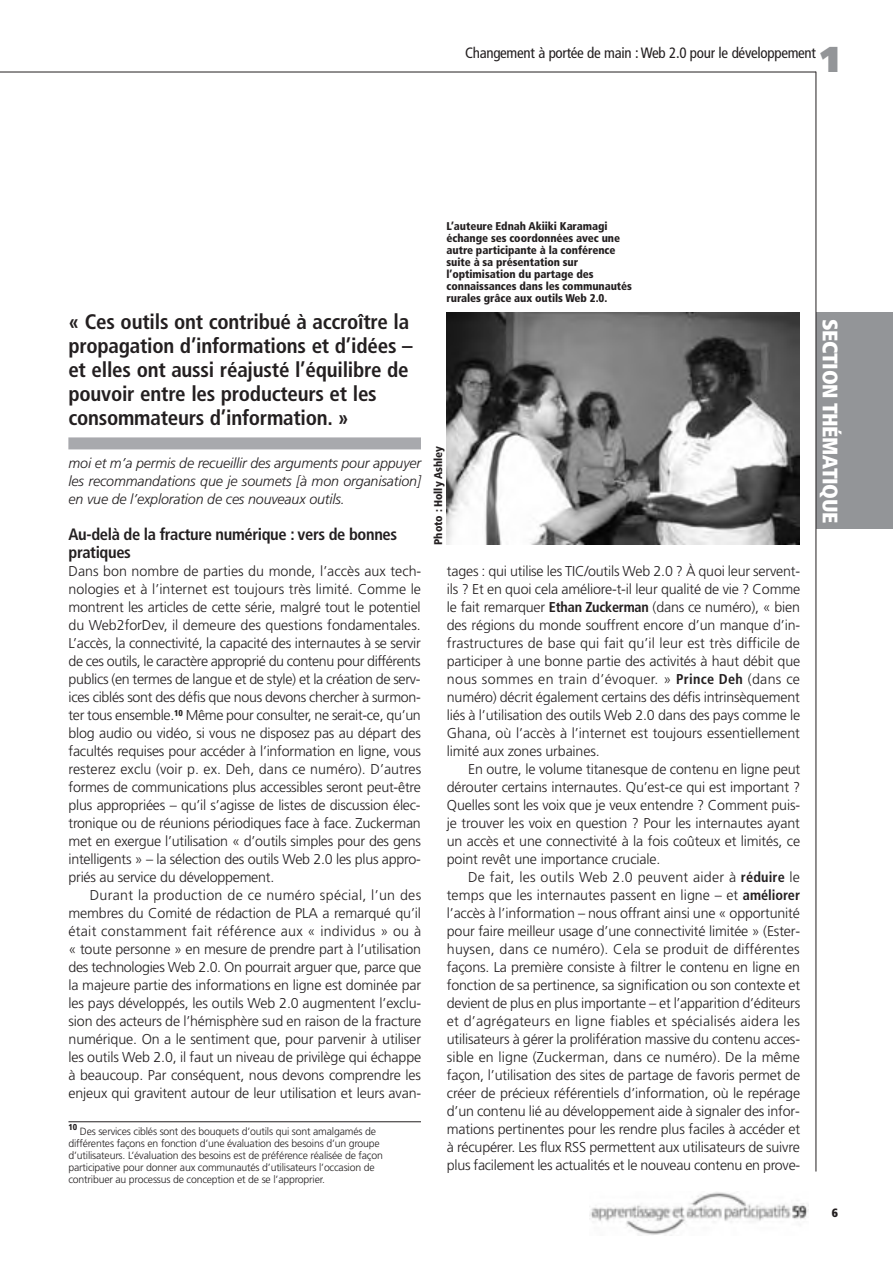
<style>
.page{position:relative;width:893px;height:1263px;background:#fff}
.page>*{position:absolute;margin:0;border:0;box-sizing:border-box;transform-origin:0 0}
.t1{font:900 36px "Frutiger";color:#939598}
.t2{font:700 condensed 21px/24px "Frutiger";letter-spacing:-.01em;color:#231f20}
.t3{font:900 condensed 21px "Frutiger";letter-spacing:-.02em;color:#fff}
.t4{font:700 condensed 16.5px/18px "Frutiger";letter-spacing:-.02em;color:#231f20}
.t5{font:condensed 15px "Frutiger";letter-spacing:-.02em;color:#231f20}
.t6{font:300 14.25px/18px "Frutiger";letter-spacing:-.01em;color:#231f20;text-align:justify}
.t7{font:italic 300 14.25px/18px "Frutiger";letter-spacing:-.01em;color:#231f20;text-align:justify}
.t8{font:900 condensed 12px "Frutiger";color:#231f20}
.t9{font:900 condensed 11.25px/12px "Frutiger";letter-spacing:-.005em;color:#231f20}
.t10{font:300 10.5px/12px "Frutiger";letter-spacing:-.015em;color:#231f20}
.s1{font-weight:700;font-stretch:condensed}
</style>
<div class="page">
<div style="left:816px;top:313px;width:77px;height:216px;background:#939598"></div>
<hr style="left:0;top:72px;width:816px;height:1px;background:#231f20">
<hr style="left:816px;top:72px;width:1px;height:1099px;background:#231f20">
<img style="left:589px;top:1192px;width:219px;height:43px">
<div style="left:68px;top:437px;width:353px;height:12px;background:#a8a9ad"></div>
<hr style="left:68px;top:1121px;width:353px;height:1px;background:#231f20">
<img style="left:446px;top:313px;width:353px;height:231px">
<p class="t5" style="left:465px;top:47px;width:352px">Changement à portée de main : Web 2.0 pour le développement</p>
<h1 class="t1" style="left:821px;top:45px;width:20px">1</h1>
<h2 class="t2" style="left:68px;top:311px;width:346px">« Ces outils ont contribué à accroître la propagation d’informations et d’idées – et elles ont aussi réajusté l’équilibre de pouvoir entre les producteurs et les consommateurs d’information. »</h2>
<p class="t7" style="left:69px;top:455px;width:354px">moi et m’a permis de recueillir des arguments pour appuyer les recommandations que je soumets [à mon organisation] en vue de l’exploration de ces nouveaux outils.</p>
<p class="t4" style="left:69px;top:527px;width:330px">Au-delà de la fracture numérique : vers de bonnes pratiques</p>
<p class="t6" style="left:69px;top:563px;width:354px">Dans bon nombre de parties du monde, l’accès aux tech&shy;nologies et à l’internet est toujours très limité. Comme le montrent les articles de cette série, malgré tout le potentiel du Web2forDev, il demeure des questions fondamentales.<br>L’accès, la connectivité, la capacité des internautes à se servir de ces outils, le caractère approprié du contenu pour différents publics (en termes de langue et de style) et la création de serv&shy;ices ciblés sont des défis que nous devons chercher à surmon&shy;ter tous ensemble.<sup>10</sup> Même pour consulter, ne serait-ce, qu’un blog audio ou vidéo, si vous ne disposez pas au départ des facultés requises pour accéder à l’information en ligne, vous resterez exclu (voir p. ex. Deh, dans ce numéro). D’autres formes de communications plus accessibles seront peut-être plus appropriées – qu’il s’agisse de listes de discussion élec&shy;tronique ou de réunions périodiques face à face. Zuckerman met en exergue l’utilisation « d’outils simples pour des gens intelligents » – la sélection des outils Web 2.0 les plus appro&shy;priés au service du développement.</p>
<p class="t6" style="left:69px;top:887px;width:354px;text-indent:21px">Durant la production de ce numéro spécial, l’un des membres du Comité de rédaction de PLA a remarqué qu’il était constamment fait référence aux « individus » ou à « toute personne » en mesure de prendre part à l’utilisation des technologies Web 2.0. On pourrait arguer que, parce que la majeure partie des informations en ligne est dominée par les pays développés, les outils Web 2.0 augmentent l’exclu&shy;sion des acteurs de l’hémisphère sud en raison de la fracture numérique. On a le sentiment que, pour parvenir à utiliser les outils Web 2.0, il faut un niveau de privilège qui échappe à beaucoup. Par conséquent, nous devons comprendre les enjeux qui gravitent autour de leur utilisation et leurs avan-</p>
<p class="t10" style="left:68px;top:1126px;width:316px"><sup>10</sup> Des services ciblés sont des bouquets d’outils qui sont amalgamés de différentes façons en fonction d’une évaluation des besoins d’un groupe d’utilisateurs. L’évaluation des besoins est de préférence réalisée de façon participative pour donner aux communautés d’utilisateurs l’occasion de contribuer au processus de conception et de se l’approprier.</p>
<p class="t9" style="left:446px;top:221px;width:187px">L’auteure Ednah Akiiki Karamagi échange ses coordonnées avec une autre participante à la conférence suite à sa présentation sur l’optimisation du partage des connaissances dans les communautés rurales grâce aux outils Web 2.0.</p>
<p class="t9" style="left:433px;top:545px;width:100px;rotate:-90deg">Photo : Holly Ashley</p>
<p class="t6" style="left:447px;top:563px;width:355px">tages : qui utilise les TIC/outils Web 2.0 ? À quoi leur servent&shy;ils ? Et en quoi cela améliore-t-il leur qualité de vie ? Comme le fait remarquer <span class="s1">Ethan Zuckerman</span> (dans ce numéro), « bien des régions du monde souffrent encore d’un manque d’in&shy;frastructures de base qui fait qu’il leur est très difficile de participer à une bonne partie des activités à haut débit que nous sommes en train d’évoquer. » <span class="s1">Prince Deh</span> (dans ce numéro) décrit également certains des défis intrinsèquement liés à l’utilisation des outils Web 2.0 dans des pays comme le Ghana, où l’accès à l’internet est toujours essentiellement limité aux zones urbaines.</p>
<p class="t6" style="left:447px;top:761px;width:355px;text-indent:21px">En outre, le volume titanesque de contenu en ligne peut dérouter certains internautes. Qu’est-ce qui est important ?<br>Quelles sont les voix que je veux entendre ? Comment puis&shy;je trouver les voix en question ? Pour les internautes ayant un accès et une connectivité à la fois coûteux et limités, ce point revêt une importance cruciale.</p>
<p class="t6" style="left:447px;top:869px;width:355px;text-indent:21px">De fait, les outils Web 2.0 peuvent aider à <span class="s1">réduire</span> le temps que les internautes passent en ligne – et <span class="s1">améliorer </span>l’accès à l’information – nous offrant ainsi une « opportunité pour faire meilleur usage d’une connectivité limitée » (Ester&shy;huysen, dans ce numéro). Cela se produit de différentes façons. La première consiste à filtrer le contenu en ligne en fonction de sa pertinence, sa signification ou son contexte et devient de plus en plus importante – et l’apparition d’éditeurs et d’agrégateurs en ligne fiables et spécialisés aidera les utilisateurs à gérer la prolifération massive du contenu acces&shy;sible en ligne (Zuckerman, dans ce numéro). De la même façon, l’utilisation des sites de partage de favoris permet de créer de précieux référentiels d’information, où le repérage d’un contenu lié au développement aide à signaler des infor&shy;mations pertinentes pour les rendre plus faciles à accéder et à récupérer. Les flux RSS permettent aux utilisateurs de suivre plus facilement les actualités et le nouveau contenu en prove-</p>
<h2 class="t3" style="left:838px;top:319px;width:206px;rotate:90deg">SECTION THÉMATIQUE</h2>
<p class="t8" style="left:832px;top:1208px;width:8px">6</p>
</div>
